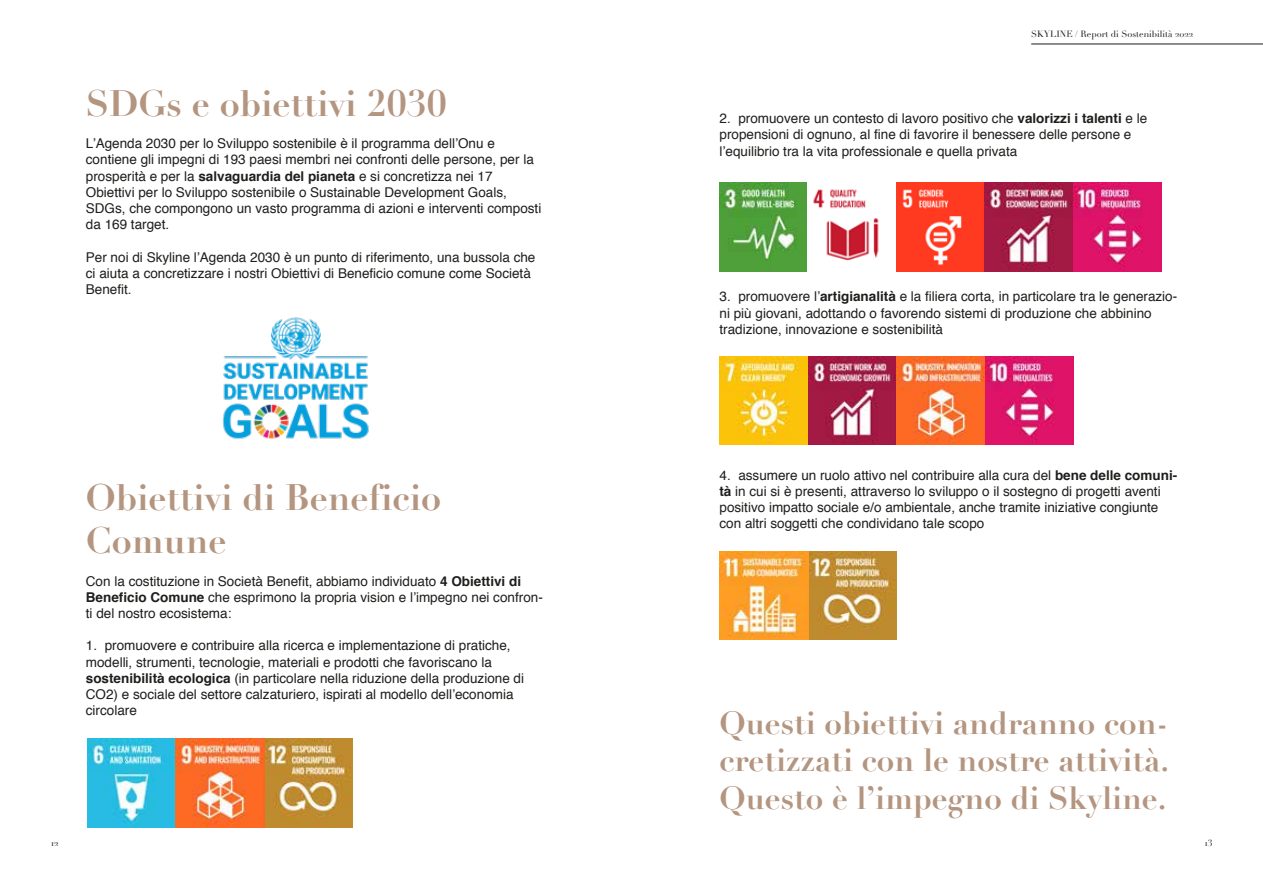
<style>
.page{position:relative;width:1263px;height:893px;background:#fff}
.page>*{position:absolute;margin:0;border:0;box-sizing:border-box;transform-origin:0 0}
.t1{font:700 36px/43.2px "Didot";color:#b49580}
.t2{font:700 31.5px/37.8px "Didot";color:#b49580;text-align:justify}
.t3{font:13.5px/16.2px "Helvetica";color:#1e1e1c}
.t4{font:9px "Didot";color:#1d1d1b}
.s1{font-weight:700}
</style>
<div class="page">
<hr style="left:1031px;top:44px;width:232px;height:1px;background:#1d1d1b">
<img style="left:222px;top:317px;width:147px;height:122px">
<img style="left:87px;top:739px;width:265px;height:88px">
<img style="left:719px;top:183px;width:442px;height:88px">
<img style="left:720px;top:356px;width:353px;height:89px">
<img style="left:720px;top:551px;width:176px;height:88px">
<h1 class="t1" style="left:86px;top:82px;width:362px">SDGs e obiettivi 2030</h1>
<p class="t3" style="left:86px;top:136px;width:457px">L’Agenda 2030 per lo Sviluppo sostenibile è il programma dell’Onu e contiene gli impegni di 193 paesi membri nei confronti delle persone, per la prosperità e per la <span class="s1">salvaguardia del pianeta</span> e si concretizza nei 17<br>Obiettivi per lo Sviluppo sostenibile o Sustainable Development Goals, SDGs, che compongono un vasto programma di azioni e interventi composti da 169 target.</p>
<p class="t3" style="left:86px;top:249px;width:451px">Per noi di Skyline l’Agenda 2030 è un punto di riferimento, una bussola che ci aiuta a concretizzare i nostri Obiettivi di Beneficio comune come Società<br>Benefit.</p>
<h1 class="t1" style="left:86px;top:476px;width:357px">Obiettivi di Beneficio<br>Comune</h1>
<p class="t3" style="left:86px;top:573px;width:458px">Con la costituzione in Società Benefit, abbiamo individuato <span class="s1">4 Obiettivi di<br>Beneficio Comune</span> che esprimono la propria vision e l’impegno nei confron&shy;ti del nostro ecosistema:</p>
<p class="t3" style="left:86px;top:638px;width:440px">1. promuovere e contribuire alla ricerca e implementazione di pratiche, modelli, strumenti, tecnologie, materiali e prodotti che favoriscano la <span class="s1">sostenibilità ecologica</span> (in particolare nella riduzione della produzione di CO2) e sociale del settore calzaturiero, ispirati al modello dell’economia circolare</p>
<p class="t4" style="left:1031px;top:28px;width:163px">SKYLINE / Report di Sostenibilità 2022</p>
<p class="t3" style="left:719px;top:111px;width:429px">2. promuovere un contesto di lavoro positivo che <span class="s1">valorizzi i talenti</span> e le propensioni di ognuno, al fine di favorire il benessere delle persone e l’equilibrio tra la vita professionale e quella privata</p>
<p class="t3" style="left:719px;top:289px;width:459px">3. promuovere l’<span class="s1">artigianalità</span> e la filiera corta, in particolare tra le generazio&shy;ni più giovani, adottando o favorendo sistemi di produzione che abbinino tradizione, innovazione e sostenibilità</p>
<p class="t3" style="left:719px;top:467px;width:459px">4. assumere un ruolo attivo nel contribuire alla cura del <span class="s1">bene delle comuni&shy;tà</span> in cui si è presenti, attraverso lo sviluppo o il sostegno di progetti aventi positivo impatto sociale e/o ambientale, anche tramite iniziative congiunte con altri soggetti che condividano tale scopo</p>
<h2 class="t2" style="left:719px;top:704px;width:451px">Questi obiettivi andranno con&shy;cretizzati con le nostre attività.<br>Questo è l’impegno di Skyline.</h2>
<p class="t4" style="left:51px;top:837px;width:9px">12</p>
<p class="t4" style="left:1205px;top:837px;width:9px">13</p>
</div>
